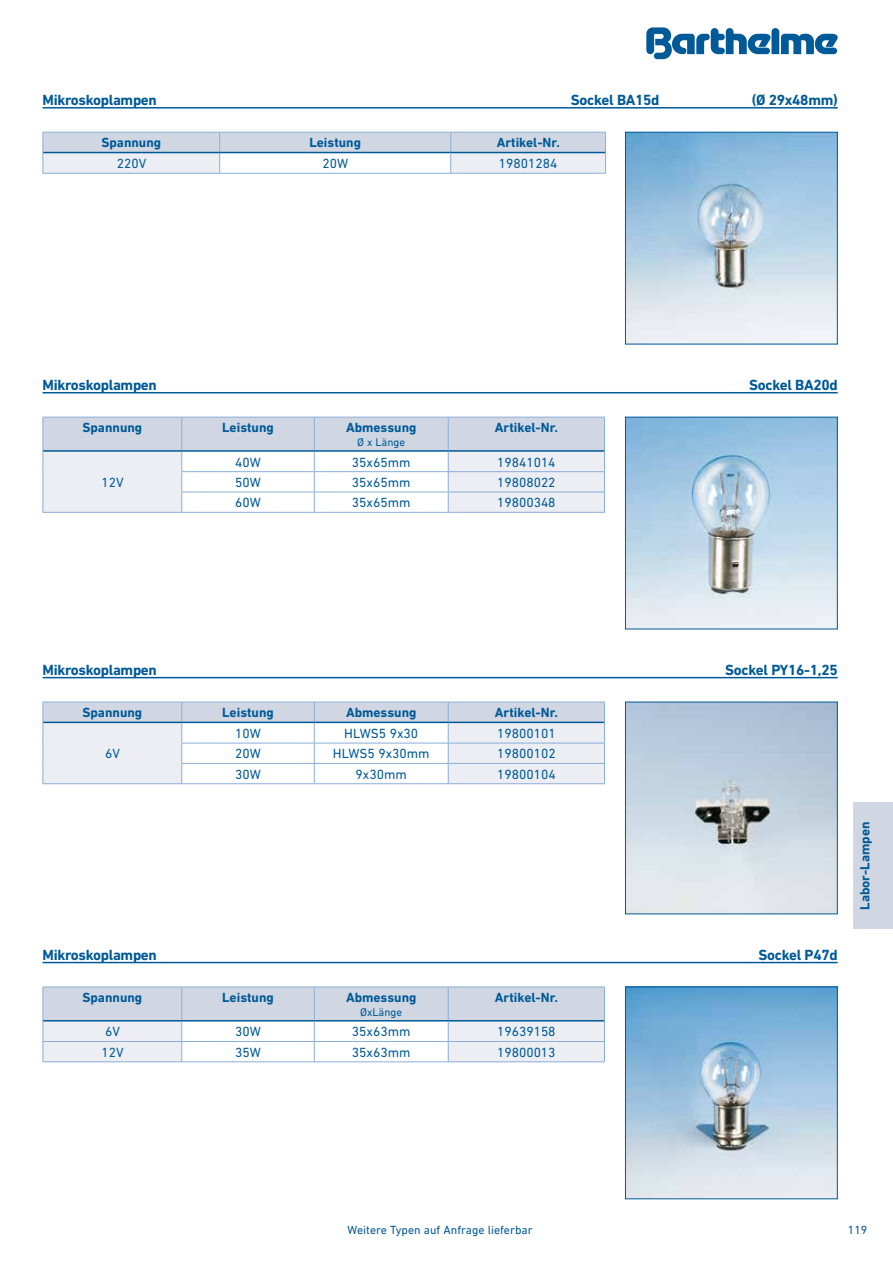
<style>
.page{position:relative;width:893px;height:1263px;background:#fff}
.page>*{position:absolute;margin:0;border:0;box-sizing:border-box;transform-origin:0 0}
.t1{font:700 15px "DIN Next LT Pro";letter-spacing:-.02em;color:#005a98}
.t2{font:13.5px "DIN Next LT Pro";color:#005a98}
.t3{font:700 13.5px "DIN Next LT Pro";color:#005a98}
.t4{font:12px "DIN Next LT Pro";color:#005a98}
.t5{font:11.25px "DIN Next LT Pro";color:#005a98}
</style>
<div class="page">
<svg style="left:646px;top:27px;width:192px;height:32px"></svg>
<div style="left:853px;top:803px;width:40px;height:126px;background:#d1d7e2"></div>
<img style="left:627px;top:134px;width:209px;height:208px">
<div style="left:625px;top:132px;width:213px;height:212px;border:1px solid #005a98"></div>
<hr style="left:43px;top:107px;width:795px;height:2px;background:#005a98">
<hr style="left:43px;top:173px;width:177px;height:1px;background:#8baed7">
<hr style="left:220px;top:173px;width:231px;height:1px;background:#8baed7">
<svg style="left:43px;top:132px;width:563px;height:41px"></svg>
<hr style="left:451px;top:173px;width:155px;height:1px;background:#8baed7">
<img style="left:627px;top:419px;width:209px;height:208px">
<div style="left:625px;top:417px;width:213px;height:212px;border:1px solid #005a98"></div>
<hr style="left:43px;top:392px;width:795px;height:1px;background:#005a98">
<hr style="left:43px;top:512px;width:139px;height:1px;background:#8baed7">
<hr style="left:182px;top:512px;width:132px;height:1px;background:#8baed7">
<hr style="left:314px;top:512px;width:134px;height:1px;background:#8baed7">
<hr style="left:448px;top:512px;width:157px;height:1px;background:#8baed7">
<svg style="left:43px;top:417px;width:562px;height:95px"></svg>
<hr style="left:43px;top:677px;width:795px;height:1px;background:#005a98">
<img style="left:627px;top:704px;width:209px;height:208px">
<div style="left:625px;top:702px;width:213px;height:212px;border:1px solid #005a98"></div>
<svg style="left:43px;top:702px;width:562px;height:82px"></svg>
<img style="left:627px;top:988px;width:209px;height:209px">
<div style="left:625px;top:986px;width:213px;height:213px;border:1px solid #005a98"></div>
<hr style="left:43px;top:962px;width:795px;height:1px;background:#005a98">
<hr style="left:43px;top:986px;width:139px;height:1px;background:#8baed7">
<hr style="left:182px;top:986px;width:132px;height:1px;background:#8baed7">
<hr style="left:314px;top:986px;width:134px;height:1px;background:#8baed7">
<hr style="left:448px;top:986px;width:157px;height:1px;background:#8baed7">
<svg style="left:43px;top:987px;width:562px;height:75px"></svg>
<p class="t1" style="left:43px;top:91px;width:116px">Mikroskoplampen</p>
<p class="t1" style="left:571px;top:91px;width:90px">Sockel BA15d</p>
<p class="t1" style="left:752px;top:91px;width:88px">(Ø 29x48mm)</p>
<p class="t3" style="left:101px;top:135px;width:61px">Spannung</p>
<p class="t3" style="left:309px;top:135px;width:53px">Leistung</p>
<p class="t3" style="left:497px;top:135px;width:65px">Artikel-Nr.</p>
<p class="t2" style="left:117px;top:156px;width:31px">220V</p>
<p class="t2" style="left:322px;top:156px;width:27px">20W</p>
<p class="t2" style="left:499px;top:156px;width:60px">19801284</p>
<p class="t1" style="left:43px;top:376px;width:116px">Mikroskoplampen</p>
<p class="t1" style="left:749px;top:376px;width:90px">Sockel BA20d</p>
<p class="t3" style="left:82px;top:420px;width:61px">Spannung</p>
<p class="t3" style="left:222px;top:420px;width:53px">Leistung</p>
<p class="t3" style="left:346px;top:420px;width:72px">Abmessung</p>
<p class="t5" style="left:357px;top:435px;width:50px">Ø x Länge</p>
<p class="t3" style="left:495px;top:420px;width:65px">Artikel-Nr.</p>
<p class="t2" style="left:101px;top:474px;width:24px">12V</p>
<p class="t2" style="left:235px;top:454px;width:27px">40W</p>
<p class="t2" style="left:352px;top:454px;width:60px">35x65mm</p>
<p class="t2" style="left:497px;top:454px;width:60px">19841014</p>
<p class="t2" style="left:235px;top:474px;width:27px">50W</p>
<p class="t2" style="left:352px;top:474px;width:60px">35x65mm</p>
<p class="t2" style="left:497px;top:474px;width:60px">19808022</p>
<p class="t2" style="left:235px;top:495px;width:27px">60W</p>
<p class="t2" style="left:352px;top:495px;width:60px">35x65mm</p>
<p class="t2" style="left:497px;top:495px;width:60px">19800348</p>
<p class="t1" style="left:43px;top:661px;width:116px">Mikroskoplampen</p>
<p class="t1" style="left:725px;top:661px;width:114px">Sockel PY16-1,25</p>
<p class="t3" style="left:82px;top:705px;width:61px">Spannung</p>
<p class="t3" style="left:222px;top:705px;width:53px">Leistung</p>
<p class="t3" style="left:346px;top:705px;width:72px">Abmessung</p>
<p class="t3" style="left:495px;top:705px;width:65px">Artikel-Nr.</p>
<p class="t2" style="left:105px;top:746px;width:16px">6V</p>
<p class="t2" style="left:235px;top:726px;width:27px">10W</p>
<p class="t2" style="left:344px;top:726px;width:75px">HLWS5 9x30</p>
<p class="t2" style="left:497px;top:726px;width:60px">19800101</p>
<p class="t2" style="left:235px;top:746px;width:27px">20W</p>
<p class="t2" style="left:333px;top:746px;width:98px">HLWS5 9x30mm</p>
<p class="t2" style="left:497px;top:746px;width:60px">19800102</p>
<p class="t2" style="left:235px;top:766px;width:27px">30W</p>
<p class="t2" style="left:356px;top:766px;width:53px">9x30mm</p>
<p class="t2" style="left:497px;top:766px;width:60px">19800104</p>
<p class="t1" style="left:43px;top:946px;width:116px">Mikroskoplampen</p>
<p class="t1" style="left:758px;top:946px;width:81px">Sockel P47d</p>
<p class="t3" style="left:82px;top:990px;width:61px">Spannung</p>
<p class="t3" style="left:222px;top:990px;width:53px">Leistung</p>
<p class="t3" style="left:346px;top:990px;width:72px">Abmessung</p>
<p class="t5" style="left:360px;top:1005px;width:44px">ØxLänge</p>
<p class="t3" style="left:495px;top:990px;width:65px">Artikel-Nr.</p>
<p class="t2" style="left:105px;top:1024px;width:16px">6V</p>
<p class="t2" style="left:235px;top:1024px;width:27px">30W</p>
<p class="t2" style="left:352px;top:1024px;width:60px">35x63mm</p>
<p class="t2" style="left:497px;top:1024px;width:60px">19639158</p>
<p class="t2" style="left:101px;top:1044px;width:24px">12V</p>
<p class="t2" style="left:235px;top:1044px;width:27px">35W</p>
<p class="t2" style="left:352px;top:1044px;width:60px">35x63mm</p>
<p class="t2" style="left:497px;top:1044px;width:60px">19800013</p>
<p class="t3" style="left:857px;top:910px;width:90px;rotate:-90deg">Labor-Lampen</p>
<p class="t4" style="left:348px;top:1223px;width:187px">Weitere Typen auf Anfrage lieferbar</p>
<p class="t4" style="left:848px;top:1223px;width:21px">119</p>
</div>
